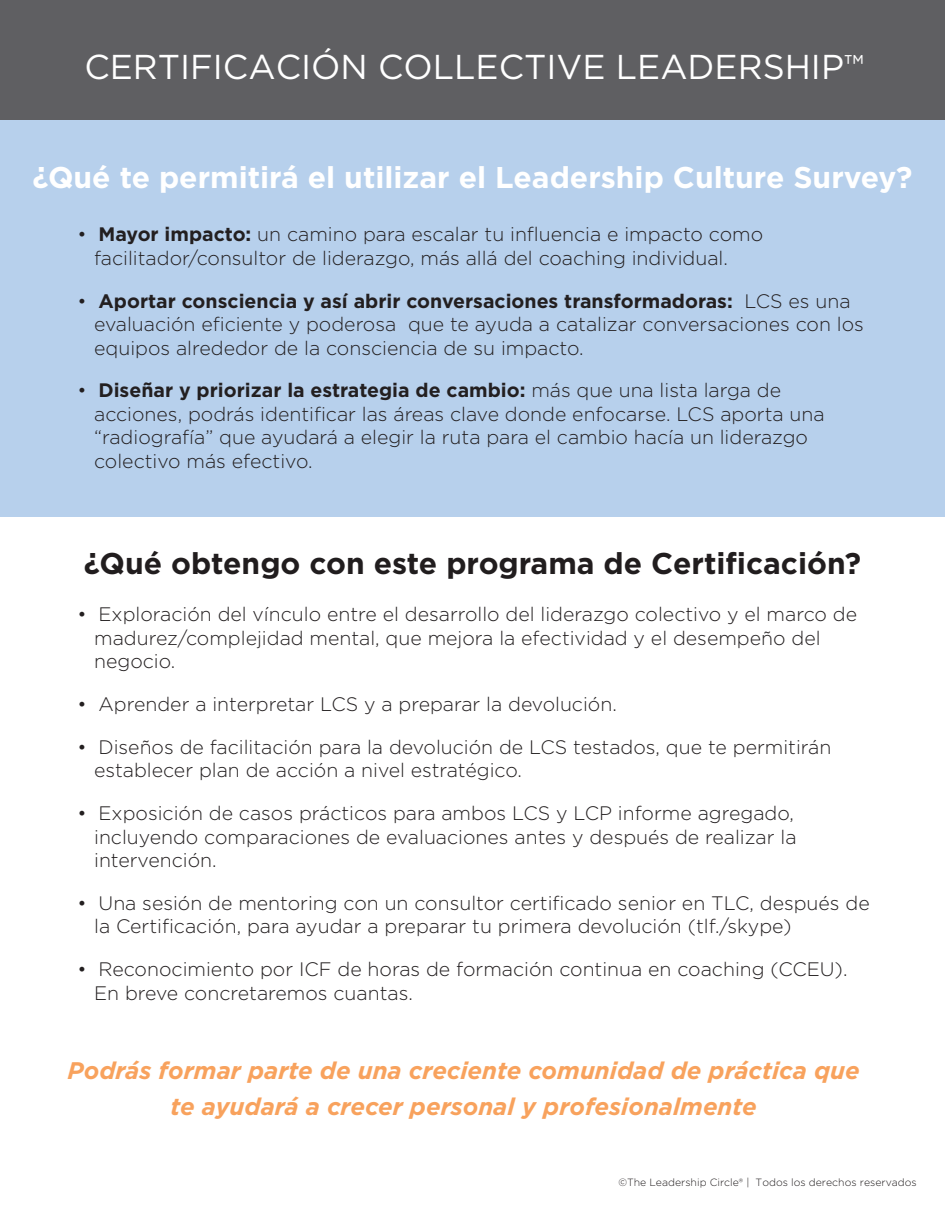
<style>
.page{position:relative;width:945px;height:1215px;background:#fff}
.page>*{position:absolute;margin:0;border:0;box-sizing:border-box;transform-origin:0 0}
.t1{font:34.5px "Gotham";color:#fff}
.t2{font:700 30px "Gotham";color:#fff}
.t3{font:700 30px "Gotham";color:#211d1e}
.t4{font:italic 700 24px/36px "Gotham";color:#f8a25d;text-align:center}
.t5{font:300 19.5px/23.4px "Gotham";color:#231f20}
.t6{font:300 10.5px "Gotham";color:#231f20}
.s1{font-size:28.5px}
.s2{font-weight:700}
</style>
<div class="page">
<div style="left:0;top:118px;width:945px;height:400px;background:#b7d0ec"></div>
<div style="left:0;top:0;width:945px;height:119px;background:#5f5f62"></div>
<h1 class="t1" style="left:84px;top:45px;width:781px">CERTIFICACIÓN COLLECTIVE LEADERSHIP<span class="s1">™</span></h1>
<h2 class="t2" style="left:32px;top:157px;width:882px">¿Qué te permitirá el utilizar el Leadership Culture Survey?</h2>
<p class="t5" style="left:94px;top:222px;width:671px;text-indent:-16px">• <span class="s2">Mayor impacto:</span> un camino para escalar tu influencia e impacto como facilitador/consultor de liderazgo, más allá del coaching individual.</p>
<p class="t5" style="left:94px;top:289px;width:771px;text-indent:-16px">• <span class="s2">Aportar consciencia y así abrir conversaciones transformadoras:</span> LCS es una evaluación eficiente y poderosa que te ayuda a catalizar conversaciones con los equipos alrededor de la consciencia de su impacto.</p>
<p class="t5" style="left:94px;top:378px;width:732px;text-indent:-16px">• <span class="s2">Diseñar y priorizar la estrategia de cambio:</span> más que una lista larga de acciones, podrás identificar las áreas clave donde enfocarse. LCS aporta una “radiografía” que ayudará a elegir la ruta para el cambio hacía un liderazgo colectivo más efectivo.</p>
<h2 class="t3" style="left:84px;top:543px;width:779px">¿Qué obtengo con este programa de Certificación?</h2>
<p class="t5" style="left:94px;top:602px;width:764px;text-indent:-16px">• Exploración del vínculo entre el desarrollo del liderazgo colectivo y el marco de madurez/complejidad mental, que mejora la efectividad y el desempeño del negocio.</p>
<p class="t5" style="left:78px;top:692px;width:541px">• Aprender a interpretar LCS y a preparar la devolución.</p>
<p class="t5" style="left:94px;top:735px;width:739px;text-indent:-16px">• Diseños de facilitación para la devolución de LCS testados, que te permitirán establecer plan de acción a nivel estratégico.</p>
<p class="t5" style="left:94px;top:801px;width:704px;text-indent:-16px">• Exposición de casos prácticos para ambos LCS y LCP informe agregado, incluyendo comparaciones de evaluaciones antes y después de realizar la intervención.</p>
<p class="t5" style="left:94px;top:891px;width:777px;text-indent:-16px">• Una sesión de mentoring con un consultor certificado senior en TLC, después de la Certificación, para ayudar a preparar tu primera devolución (tlf./skype)</p>
<p class="t5" style="left:94px;top:957px;width:755px;text-indent:-16px">• Reconocimiento por ICF de horas de formación continua en coaching (CCEU).<br>En breve concretaremos cuantas.</p>
<p class="t4" style="left:68px;top:1052px;width:794px">Podrás formar parte de una creciente comunidad de práctica que te ayudará a crecer personal y profesionalmente</p>
<p class="t6" style="left:619px;top:1176px;width:300px">©The Leadership Circle® | Todos los derechos reservados</p>
</div>
